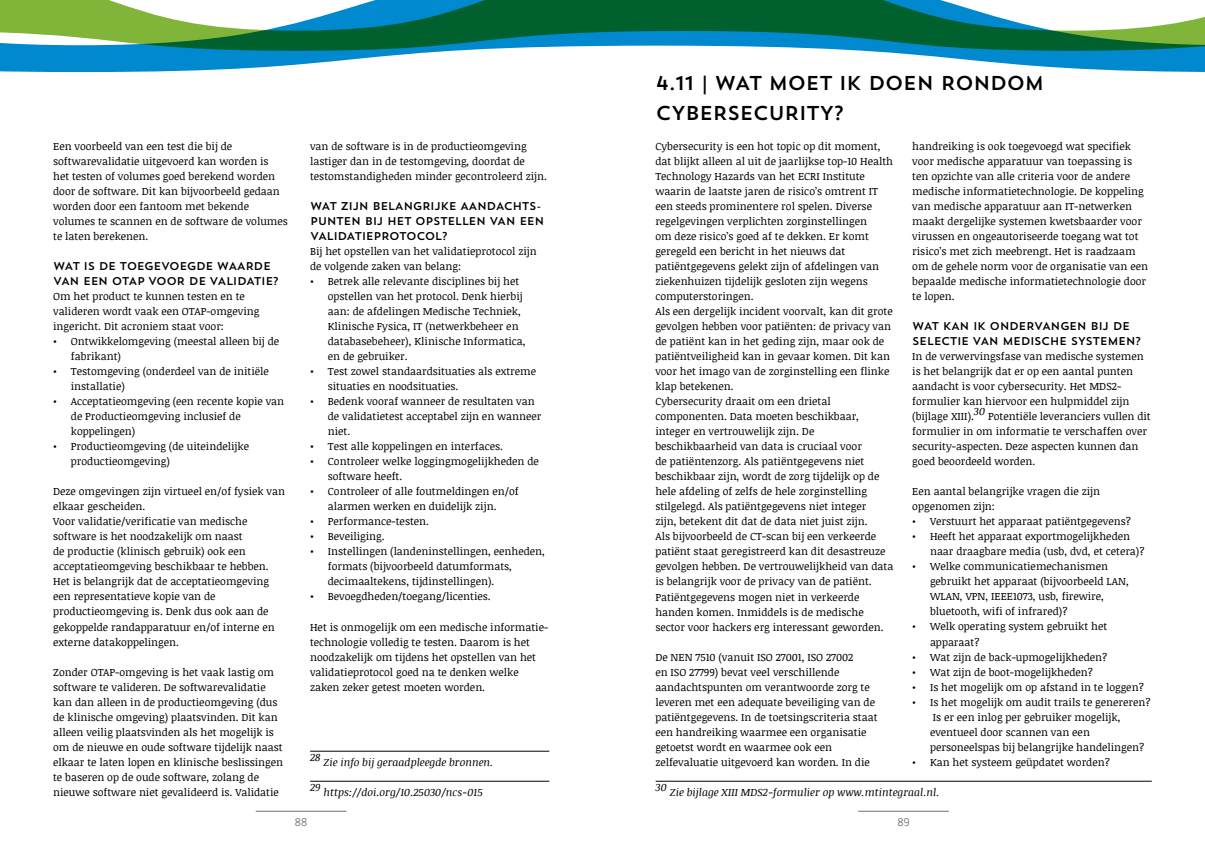
<style>
.page{position:relative;width:1205px;height:851px;background:#fff}
.page>*{position:absolute;margin:0;border:0;box-sizing:border-box;transform-origin:0 0}
.t1{font:20px/30px "Trend Sans One";letter-spacing:-.05em;color:#000}
.t2{font:11.25px/15px "Trend Sans One";letter-spacing:-.05em;color:#000}
.t3{font:300 11.25px "Alwyn New";color:#6d6e71}
.t4{font:10.62px/15px "Noticia Text";color:#000}
.t5{font:italic 10.62px "Noticia Text";color:#000}
</style>
<div class="page">
<hr style="left:256px;top:810px;width:90px;height:1px;background:#6d6e71">
<svg style="left:0;top:51px;width:1205px;height:21px"></svg>
<svg style="left:0;top:0;width:1205px;height:51px"></svg>
<hr style="left:858px;top:810px;width:91px;height:1px;background:#6d6e71">
<hr style="left:656px;top:780px;width:496px;height:1px;background:#000">
<hr style="left:310px;top:750px;width:239px;height:1px;background:#000">
<hr style="left:310px;top:780px;width:239px;height:1px;background:#000">
<p class="t4" style="left:53px;top:138px;width:236px">Een voorbeeld van een test die bij de softwarevalidatie uitgevoerd kan worden is<br>het testen of volumes goed berekend worden door de software. Dit kan bijvoorbeeld gedaan worden door een fantoom met bekende volumes te scannen en de software de volumes te laten berekenen.</p>
<p class="t2" style="left:53px;top:258px;width:227px">WAT IS DE TOEGEVOEGDE WAARDE<br>VAN EEN OTAP VOOR DE VALIDATIE?</p>
<p class="t4" style="left:53px;top:288px;width:208px">Om het product te kunnen testen en te valideren wordt vaak een OTAP-omgeving ingericht. Dit acroniem staat voor:</p>
<p class="t4" style="left:71px;top:333px;width:210px;text-indent:-18px">• Ontwikkelomgeving (meestal alleen bij de fabrikant)</p>
<p class="t4" style="left:71px;top:363px;width:199px;text-indent:-18px">• Testomgeving (onderdeel van de initiële installatie)</p>
<p class="t4" style="left:71px;top:393px;width:215px;text-indent:-18px">• Acceptatieomgeving (een recente kopie van de Productieomgeving inclusief de koppelingen)</p>
<p class="t4" style="left:71px;top:438px;width:180px;text-indent:-18px">• Productieomgeving (de uiteindelijke productieomgeving)</p>
<p class="t4" style="left:53px;top:483px;width:233px">Deze omgevingen zijn virtueel en/of fysiek van elkaar gescheiden.<br>Voor validatie/verificatie van medische software is het noodzakelijk om naast<br>de productie (klinisch gebruik) ook een acceptatieomgeving beschikbaar te hebben.<br>Het is belangrijk dat de acceptatieomgeving een representatieve kopie van de productieomgeving is. Denk dus ook aan de gekoppelde randapparatuur en/of interne en externe datakoppelingen.</p>
<p class="t4" style="left:53px;top:663px;width:232px">Zonder OTAP-omgeving is het vaak lastig om software te valideren. De softwarevalidatie kan dan alleen in de productieomgeving (dus de klinische omgeving) plaatsvinden. Dit kan alleen veilig plaatsvinden als het mogelijk is om de nieuwe en oude software tijdelijk naast elkaar te laten lopen en klinische beslissingen te baseren op de oude software, zolang de nieuwe software niet gevalideerd is. Validatie</p>
<p class="t4" style="left:310px;top:139px;width:238px">van de software is in de productieomgeving lastiger dan in de testomgeving, doordat de testomstandigheden minder gecontroleerd zijn.</p>
<p class="t2" style="left:310px;top:198px;width:236px">WAT ZIJN BELANGRIJKE AANDACHTS-<br>PUNTEN BIJ HET OPSTELLEN VAN EEN<br>VALIDATIEPROTOCOL?</p>
<p class="t4" style="left:310px;top:243px;width:228px">Bij het opstellen van het validatieprotocol zijn de volgende zaken van belang:</p>
<p class="t4" style="left:328px;top:273px;width:199px;text-indent:-18px">• Betrek alle relevante disciplines bij het opstellen van het protocol. Denk hierbij aan: de afdelingen Medische Techniek, Klinische Fysica, IT (netwerkbeheer en databasebeheer), Klinische Informatica, en de gebruiker.</p>
<p class="t4" style="left:328px;top:363px;width:210px;text-indent:-18px">• Test zowel standaardsituaties als extreme situaties en noodsituaties.</p>
<p class="t4" style="left:328px;top:393px;width:215px;text-indent:-18px">• Bedenk vooraf wanneer de resultaten van de validatietest acceptabel zijn en wanneer niet.</p>
<p class="t4" style="left:310px;top:438px;width:194px">• Test alle koppelingen en interfaces.</p>
<p class="t4" style="left:328px;top:453px;width:213px;text-indent:-18px">• Controleer welke loggingmogelijkheden de software heeft.</p>
<p class="t4" style="left:310px;top:483px;width:210px;text-align:center">• Controleer of alle foutmeldingen en/of alarmen werken en duidelijk zijn.</p>
<p class="t4" style="left:310px;top:513px;width:121px">• Performance-testen.</p>
<p class="t4" style="left:310px;top:528px;width:76px">• Beveiliging.</p>
<p class="t4" style="left:328px;top:543px;width:219px;text-indent:-18px">• Instellingen (landeninstellingen, eenheden, formats (bijvoorbeeld datumformats, decimaaltekens, tijdinstellingen).</p>
<p class="t4" style="left:310px;top:588px;width:182px">• Bevoegdheden/toegang/licenties.</p>
<p class="t4" style="left:310px;top:618px;width:240px">Het is onmogelijk om een medische informatie&shy;technologie volledig te testen. Daarom is het noodzakelijk om tijdens het opstellen van het validatieprotocol goed na te denken welke zaken zeker getest moeten worden.</p>
<p class="t5" style="left:310px;top:749px;width:12px">28</p>
<p class="t5" style="left:323px;top:754px;width:171px">Zie info bij geraadpleegde bronnen.</p>
<p class="t5" style="left:310px;top:779px;width:12px">29</p>
<p class="t5" style="left:324px;top:784px;width:161px">https://doi.org/10.25030/ncs-015</p>
<p class="t3" style="left:295px;top:815px;width:14px">88</p>
<h1 class="t1" style="left:656px;top:68px;width:390px">4.11 | WAT MOET IK DOEN RONDOM<br>CYBERSECURITY?</h1>
<p class="t4" style="left:655px;top:138px;width:239px">Cybersecurity is een hot topic op dit moment, dat blijkt alleen al uit de jaarlijkse top-10 Health Technology Hazards van het ECRI Institute waarin de laatste jaren de risico’s omtrent IT een steeds prominentere rol spelen. Diverse regelgevingen verplichten zorginstellingen<br>om deze risico’s goed af te dekken. Er komt geregeld een bericht in het nieuws dat patiëntgegevens gelekt zijn of afdelingen van ziekenhuizen tijdelijk gesloten zijn wegens computerstoringen.<br>Als een dergelijk incident voorvalt, kan dit grote gevolgen hebben voor patiënten: de privacy van de patiënt kan in het geding zijn, maar ook de patiëntveiligheid kan in gevaar komen. Dit kan voor het imago van de zorginstelling een flinke klap betekenen.<br>Cybersecurity draait om een drietal componenten. Data moeten beschikbaar, integer en vertrouwelijk zijn. De beschikbaarheid van data is cruciaal voor<br>de patiëntenzorg. Als patiëntgegevens niet beschikbaar zijn, wordt de zorg tijdelijk op de hele afdeling of zelfs de hele zorginstelling stilgelegd. Als patiëntgegevens niet integer<br>zijn, betekent dit dat de data niet juist zijn.<br>Als bijvoorbeeld de CT-scan bij een verkeerde patiënt staat geregistreerd kan dit desastreuze gevolgen hebben. De vertrouwelijkheid van data is belangrijk voor de privacy van de patiënt.<br>Patiëntgegevens mogen niet in verkeerde handen komen. Inmiddels is de medische sector voor hackers erg interessant geworden.</p>
<p class="t4" style="left:655px;top:649px;width:224px">De NEN 7510 (vanuit ISO 27001, ISO 27002<br>en ISO 27799) bevat veel verschillende aandachtspunten om verantwoorde zorg te leveren met een adequate beveiliging van de patiëntgegevens. In de toetsingscriteria staat een handreiking waarmee een organisatie getoetst wordt en waarmee ook een zelfevaluatie uitgevoerd kan worden. In die</p>
<p class="t4" style="left:912px;top:139px;width:237px">handreiking is ook toegevoegd wat specifiek voor medische apparatuur van toepassing is ten opzichte van alle criteria voor de andere medische informatietechnologie. De koppeling van medische apparatuur aan IT-netwerken maakt dergelijke systemen kwetsbaarder voor virussen en ongeautoriseerde toegang wat tot risico’s met zich meebrengt. Het is raadzaam om de gehele norm voor de organisatie van een bepaalde medische informatietechnologie door te lopen.</p>
<p class="t2" style="left:912px;top:318px;width:230px">WAT KAN IK ONDERVANGEN BIJ DE<br>SELECTIE VAN MEDISCHE SYSTEMEN?</p>
<p class="t4" style="left:912px;top:348px;width:233px">In de verwervingsfase van medische systemen is het belangrijk dat er op een aantal punten aandacht is voor cybersecurity. Het MDS2- formulier kan hiervoor een hulpmiddel zijn (bijlage XIII).</p>
<p class="t5" style="left:974px;top:404px;width:13px">30</p>
<p class="t4" style="left:912px;top:408px;width:240px;text-indent:76px">Potentiële leveranciers vullen dit formulier in om informatie te verschaffen over security-aspecten. Deze aspecten kunnen dan goed beoordeeld worden.</p>
<p class="t4" style="left:912px;top:483px;width:189px">Een aantal belangrijke vragen die zijn opgenomen zijn:</p>
<p class="t4" style="left:912px;top:513px;width:220px">• Verstuurt het apparaat patiëntgegevens?</p>
<p class="t4" style="left:930px;top:528px;width:216px;text-indent:-18px">• Heeft het apparaat exportmogelijkheden naar draagbare media (usb, dvd, et cetera)?</p>
<p class="t4" style="left:930px;top:558px;width:200px;text-indent:-18px">• Welke communicatiemechanismen gebruikt het apparaat (bijvoorbeeld LAN, WLAN, VPN, IEEE1073, usb, firewire, bluetooth, wifi of infrared)?</p>
<p class="t4" style="left:930px;top:618px;width:179px;text-indent:-18px">• Welk operating system gebruikt het apparaat?</p>
<p class="t4" style="left:912px;top:648px;width:197px">• Wat zijn de back-upmogelijkheden?</p>
<p class="t4" style="left:912px;top:663px;width:182px">• Wat zijn de boot-mogelijkheden?</p>
<p class="t4" style="left:912px;top:678px;width:233px">• Is het mogelijk om op afstand in te loggen?</p>
<p class="t4" style="left:930px;top:693px;width:222px;text-indent:-18px">• Is het mogelijk om audit trails te genereren?<br>Is er een inlog per gebruiker mogelijk, eventueel door scannen van een personeelspas bij belangrijke handelingen?</p>
<p class="t4" style="left:912px;top:753px;width:199px">• Kan het systeem geüpdatet worden?</p>
<p class="t5" style="left:656px;top:779px;width:13px">30</p>
<p class="t5" style="left:670px;top:784px;width:271px">Zie bijlage XIII MDS2-formulier op www.mtintegraal.nl.</p>
<p class="t3" style="left:897px;top:815px;width:14px">89</p>
</div>
